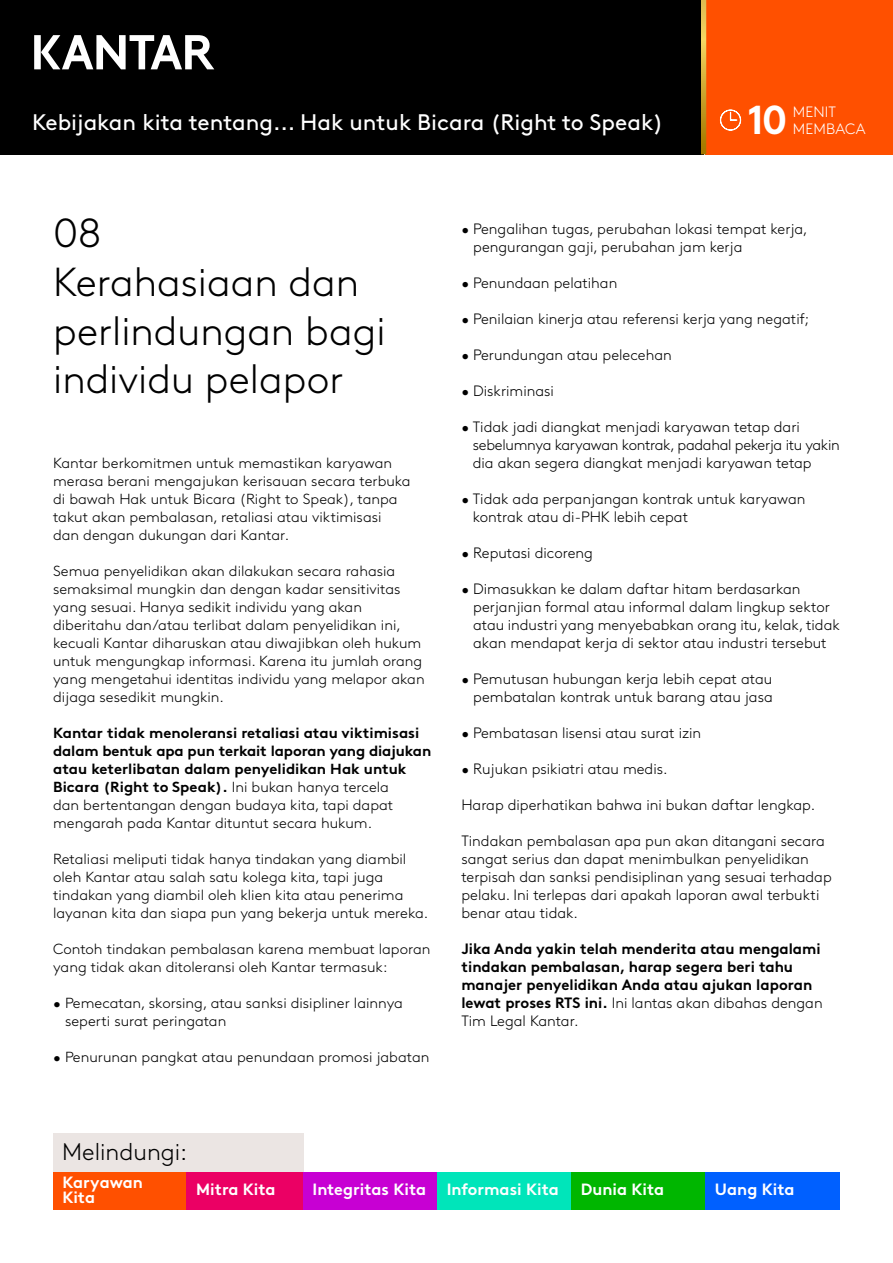
<style>
.page{position:relative;width:893px;height:1263px;background:#fff}
.page>*{position:absolute;margin:0;border:0;box-sizing:border-box;transform-origin:0 0}
.t1{font:300 40.5px/48.6px "Kantar Brown";color:#000}
.t2{font:700 40.35px "Kantar Brown";color:#fff}
.t3{font:300 24px "Kantar Brown";color:#000}
.t4{font:22.5px "Kantar Brown";color:#fff}
.t5{font:700 16.35px/15px "Kantar Brown";color:#fff}
.t6{font:300 15px/18px "Kantar Brown";color:#000}
.t7{font:700 15px/18px "Kantar Brown";color:#000}
.t8{font:300 15px "Kantar Brown";letter-spacing:.01em;color:#fff}
.t9{font:300 14.55px/18px "Kantar Brown";color:#000}
.t10{font:700 14.55px/18px "Kantar Brown";color:#000}
.s1{font-weight:300}
</style>
<div class="page">
<div style="left:53px;top:1134px;width:250px;height:38px;background:#ebe5e3"></div>
<div style="left:53px;top:1172px;width:134px;height:38px;background:#ff5000"></div>
<div style="left:187px;top:1172px;width:134px;height:38px;background:#eb0064"></div>
<div style="left:303px;top:1172px;width:134px;height:38px;background:#c700d3"></div>
<div style="left:437px;top:1172px;width:135px;height:38px;background:#00e5ba"></div>
<div style="left:572px;top:1172px;width:134px;height:38px;background:#00b600"></div>
<div style="left:706px;top:1172px;width:134px;height:38px;background:#0060ff"></div>
<div style="left:0;top:0;width:704px;height:154px;background:#000"></div>
<div style="left:705px;top:0;width:188px;height:154px;background:#ff5000"></div>
<svg style="left:720px;top:109px;width:21px;height:22px"></svg>
<svg style="left:34px;top:35px;width:180px;height:34px"></svg>
<svg style="left:701px;top:0;width:5px;height:154px"></svg>
<h2 class="t2" style="left:747px;top:87px;width:42px">10</h2>
<p class="t8" style="left:793px;top:101px;width:45px">MENIT</p>
<h3 class="t4" style="left:32px;top:105px;width:633px">Kebijakan kita tentang... Hak untuk Bicara (Right to Speak)</h3>
<p class="t8" style="left:793px;top:117px;width:74px">MEMBACA</p>
<h1 class="t1" style="left:53px;top:206px;width:334px">08<br>Kerahasiaan dan perlindungan bagi individu pelapor</h1>
<p class="t9" style="left:53px;top:453px;width:359px">Kantar berkomitmen untuk memastikan karyawan merasa berani mengajukan kerisauan secara terbuka di bawah Hak untuk Bicara (Right to Speak), tanpa takut akan pembalasan, retaliasi atau viktimisasi dan dengan dukungan dari Kantar.</p>
<p class="t9" style="left:53px;top:561px;width:373px">Semua penyelidikan akan dilakukan secara rahasia semaksimal mungkin dan dengan kadar sensitivitas yang sesuai. Hanya sedikit individu yang akan diberitahu dan/atau terlibat dalam penyelidikan ini, kecuali Kantar diharuskan atau diwajibkan oleh hukum untuk mengungkap informasi. Karena itu jumlah orang yang mengetahui identitas individu yang melapor akan dijaga sesedikit mungkin.</p>
<p class="t10" style="left:53px;top:722px;width:380px">Kantar tidak menoleransi retaliasi atau viktimisasi dalam bentuk apa pun terkait laporan yang diajukan atau keterlibatan dalam penyelidikan Hak untuk Bicara (Right to Speak). <span class="s1">Ini bukan hanya tercela<br>dan bertentangan dengan budaya kita, tapi dapat mengarah pada Kantar dituntut secara hukum.</span></p>
<p class="t9" style="left:53px;top:849px;width:377px">Retaliasi meliputi tidak hanya tindakan yang diambil oleh Kantar atau salah satu kolega kita, tapi juga tindakan yang diambil oleh klien kita atau penerima layanan kita dan siapa pun yang bekerja untuk mereka.</p>
<p class="t9" style="left:53px;top:939px;width:379px">Contoh tindakan pembalasan karena membuat laporan yang tidak akan ditoleransi oleh Kantar termasuk:</p>
<p class="t9" style="left:65px;top:993px;width:339px;text-indent:-12px">• Pemecatan, skorsing, atau sanksi disipliner lainnya seperti surat peringatan</p>
<p class="t9" style="left:53px;top:1047px;width:378px">• Penurunan pangkat atau penundaan promosi jabatan</p>
<p class="t6" style="left:473px;top:219px;width:336px;text-indent:-12px">• Pengalihan tugas, perubahan lokasi tempat kerja, pengurangan gaji, perubahan jam kerja</p>
<p class="t6" style="left:461px;top:273px;width:157px">• Penundaan pelatihan</p>
<p class="t6" style="left:461px;top:309px;width:349px">• Penilaian kinerja atau referensi kerja yang negatif;</p>
<p class="t6" style="left:461px;top:345px;width:212px">• Perundungan atau pelecehan</p>
<p class="t6" style="left:461px;top:381px;width:94px">• Diskriminasi</p>
<p class="t6" style="left:473px;top:417px;width:369px;text-indent:-11px">• Tidak jadi diangkat menjadi karyawan tetap dari sebelumnya karyawan kontrak, padahal pekerja itu yakin dia akan segera diangkat menjadi karyawan tetap</p>
<p class="t6" style="left:473px;top:489px;width:334px;text-indent:-11px">• Tidak ada perpanjangan kontrak untuk karyawan kontrak atau di-PHK lebih cepat</p>
<p class="t6" style="left:461px;top:543px;width:133px">• Reputasi dicoreng</p>
<p class="t6" style="left:473px;top:579px;width:368px;text-indent:-12px">• Dimasukkan ke dalam daftar hitam berdasarkan perjanjian formal atau informal dalam lingkup sektor atau industri yang menyebabkan orang itu, kelak, tidak akan mendapat kerja di sektor atau industri tersebut</p>
<p class="t6" style="left:461px;top:669px;width:313px;text-align:right">• Pemutusan hubungan kerja lebih cepat atau pembatalan kontrak untuk barang atau jasa</p>
<p class="t6" style="left:461px;top:723px;width:241px">• Pembatasan lisensi atau surat izin</p>
<p class="t6" style="left:461px;top:759px;width:208px">• Rujukan psikiatri atau medis.</p>
<p class="t6" style="left:461px;top:795px;width:355px">Harap diperhatikan bahwa ini bukan daftar lengkap.</p>
<p class="t6" style="left:461px;top:831px;width:372px">Tindakan pembalasan apa pun akan ditangani secara sangat serius dan dapat menimbulkan penyelidikan terpisah dan sanksi pendisiplinan yang sesuai terhadap pelaku. Ini terlepas dari apakah laporan awal terbukti benar atau tidak.</p>
<p class="t7" style="left:461px;top:938px;width:363px">Jika Anda yakin telah menderita atau mengalami tindakan pembalasan, harap segera beri tahu manajer penyelidikan Anda atau ajukan laporan lewat proses RTS ini. <span class="s1">Ini lantas akan dibahas dengan Tim Legal Kantar.</span></p>
<h3 class="t3" style="left:62px;top:1134px;width:127px">Melindungi:</h3>
<p class="t5" style="left:62px;top:1173px;width:82px">Karyawan<br>Kita</p>
<p class="t5" style="left:196px;top:1180px;width:81px">Mitra Kita</p>
<p class="t5" style="left:313px;top:1180px;width:115px">Integritas Kita</p>
<p class="t5" style="left:447px;top:1180px;width:114px">Informasi Kita</p>
<p class="t5" style="left:581px;top:1180px;width:85px">Dunia Kita</p>
<p class="t5" style="left:715px;top:1180px;width:81px">Uang Kita</p>
</div>
